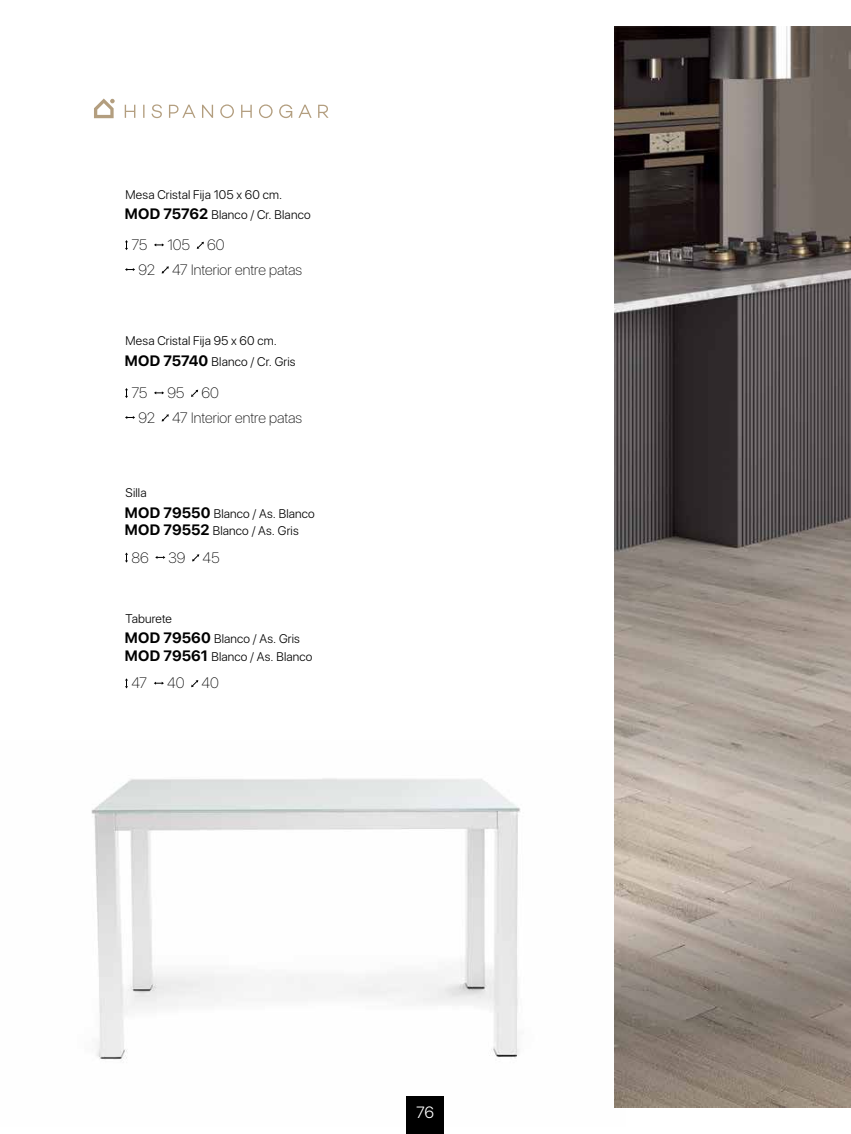
<style>
.page{position:relative;width:851px;height:1134px;background:#fff}
.page>*{position:absolute;margin:0;border:0;box-sizing:border-box;transform-origin:0 0}
.t1{font:300 16.25px "SF Pro Display";color:#fff}
.t2{font:100 15px/24.6px "SF Pro Display";letter-spacing:-.005em;color:#000}
.t3{font:300 12.5px/17.5px "SF Pro Display";letter-spacing:.015em;color:#000}
.s1{font-weight:700;font-size:15px}
</style>
<div class="page">
<img style="left:614px;top:27px;width:236px;height:1081px">
<div style="left:406px;top:1096px;width:38px;height:38px;background:#000"></div>
<img style="left:91px;top:741px;width:534px;height:367px">
<svg style="left:125px;top:388px;width:3px;height:10px"></svg>
<svg style="left:154px;top:391px;width:10px;height:3px"></svg>
<svg style="left:191px;top:390px;width:7px;height:7px"></svg>
<svg style="left:125px;top:416px;width:10px;height:3px"></svg>
<svg style="left:162px;top:414px;width:7px;height:7px"></svg>
<svg style="left:125px;top:552px;width:3px;height:11px"></svg>
<svg style="left:155px;top:556px;width:10px;height:3px"></svg>
<svg style="left:192px;top:554px;width:7px;height:7px"></svg>
<svg style="left:125px;top:678px;width:3px;height:10px"></svg>
<svg style="left:154px;top:682px;width:10px;height:3px"></svg>
<svg style="left:191px;top:680px;width:7px;height:7px"></svg>
<svg style="left:125px;top:104px;width:203px;height:14px"></svg>
<svg style="left:94px;top:99px;width:21px;height:19px"></svg>
<svg style="left:125px;top:240px;width:3px;height:10px"></svg>
<svg style="left:154px;top:243px;width:10px;height:3px"></svg>
<svg style="left:197px;top:242px;width:7px;height:7px"></svg>
<svg style="left:125px;top:268px;width:10px;height:3px"></svg>
<svg style="left:162px;top:266px;width:7px;height:8px"></svg>
<p class="t3" style="left:125px;top:186px;width:158px">Mesa Cristal Fija 105 x 60 cm.</p>
<p class="t3" style="left:125px;top:206px;width:187px"><span class="s1">MOD 75762</span> Blanco / Cr. Blanco</p>
<p class="t2" style="left:131px;top:233px;width:18px">75</p>
<p class="t2" style="left:138px;top:233px;width:165px;text-indent:29px">105 60<br>92 47 Interior entre patas</p>
<p class="t3" style="left:125px;top:332px;width:153px">Mesa Cristal Fija 95 x 60 cm.</p>
<p class="t3" style="left:125px;top:353px;width:172px"><span class="s1">MOD 75740</span> Blanco / Cr. Gris</p>
<p class="t2" style="left:131px;top:381px;width:18px">75</p>
<p class="t2" style="left:138px;top:381px;width:165px;text-indent:29px">95 60<br>92 47 Interior entre patas</p>
<p class="t3" style="left:125px;top:484px;width:22px">Silla</p>
<p class="t3" style="left:125px;top:505px;width:191px"><span class="s1">MOD 79550</span> Blanco / As. Blanco<br><span class="s1">MOD 79552</span> Blanco / As. Gris</p>
<p class="t2" style="left:131px;top:545px;width:19px">86</p>
<p class="t2" style="left:168px;top:545px;width:53px">39 45</p>
<p class="t3" style="left:125px;top:610px;width:48px">Taburete</p>
<p class="t3" style="left:125px;top:631px;width:189px"><span class="s1">MOD 79560</span> Blanco / As. Gris<br><span class="s1">MOD 79561</span> Blanco / As. Blanco</p>
<p class="t2" style="left:131px;top:671px;width:17px">47</p>
<p class="t2" style="left:167px;top:671px;width:53px">40 40</p>
<h1 class="t1" style="left:416px;top:1101px;width:19px">76</h1>
</div>
